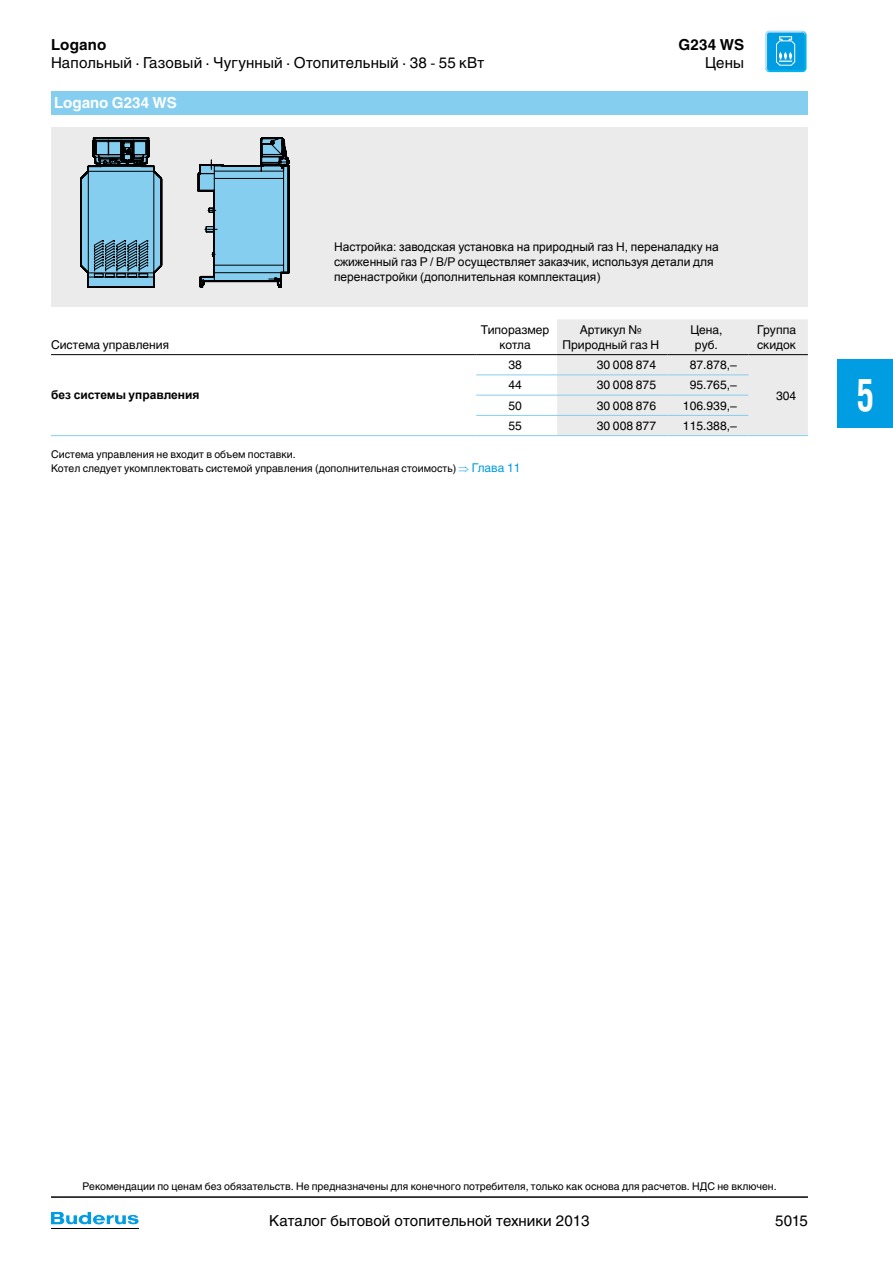
<style>
.page{position:relative;width:893px;height:1263px;background:#fff}
.page>*{position:absolute;margin:0;border:0;box-sizing:border-box;transform-origin:0 0}
.t1{font:700 45px "Helios Cond";color:#fff;scale:.8 1}
.t2{font:15px "Helios";color:#000}
.t3{font:700 15px "Helios";color:#fff}
.t4{font:700 15px "Helios";letter-spacing:.01em;color:#000}
.t5{font:12px/15px "Arial";color:#000}
.t6{font:12px/15px "Helios";color:#000;text-align:center}
.t7{font:700 12px "Arial";color:#000}
.t8{font:10.5px/13.5px "Helios";color:#000}
.s1{color:#009de2}
.s2{font-size:12px;color:#009de2}
</style>
<div class="page">
<svg style="left:51px;top:1212px;width:88px;height:13px"></svg>
<hr style="left:51px;top:1228px;width:87px;height:1px;background:#000">
<div style="left:838px;top:359px;width:55px;height:68px;background:#009de2"></div>
<hr style="left:51px;top:1197px;width:757px;height:1px;background:#000">
<svg style="left:768px;top:30px;width:39px;height:43px"></svg>
<svg style="left:765px;top:31px;width:41px;height:41px;background:#2aaee7"></svg>
<div style="left:51px;top:91px;width:757px;height:24px;background:#85cef0"></div>
<svg style="left:51px;top:355px;width:425px;height:1px"></svg>
<svg style="left:476px;top:319px;width:332px;height:116px"></svg>
<hr style="left:476px;top:374px;width:81px;height:1px;background:#85cef0">
<hr style="left:557px;top:374px;width:111px;height:1px;background:#85cef0">
<hr style="left:668px;top:374px;width:80px;height:1px;background:#85cef0">
<hr style="left:476px;top:395px;width:81px;height:1px;background:#85cef0">
<hr style="left:557px;top:395px;width:111px;height:1px;background:#85cef0">
<hr style="left:668px;top:395px;width:80px;height:1px;background:#85cef0">
<hr style="left:51px;top:435px;width:425px;height:1px;background:#85cef0">
<hr style="left:668px;top:415px;width:80px;height:1px;background:#85cef0">
<hr style="left:668px;top:435px;width:80px;height:1px;background:#85cef0">
<hr style="left:748px;top:435px;width:60px;height:1px;background:#85cef0">
<hr style="left:557px;top:415px;width:111px;height:1px;background:#85cef0">
<hr style="left:557px;top:435px;width:111px;height:1px;background:#85cef0">
<hr style="left:476px;top:415px;width:81px;height:1px;background:#85cef0">
<hr style="left:476px;top:435px;width:81px;height:1px;background:#85cef0">
<hr style="left:668px;top:354px;width:80px;height:1px;background:#000">
<hr style="left:748px;top:354px;width:60px;height:1px;background:#000">
<hr style="left:557px;top:354px;width:111px;height:1px;background:#000">
<hr style="left:476px;top:354px;width:81px;height:1px;background:#000">
<hr style="left:51px;top:354px;width:425px;height:1px;background:#000">
<div style="left:51px;top:127px;width:757px;height:180px;background:#ebebeb"></div>
<svg style="left:80px;top:137px;width:83px;height:151px;background:#6d9eb4"></svg>
<svg style="left:197px;top:137px;width:92px;height:151px"></svg>
<h2 class="t4" style="left:51px;top:36px;width:57px">Logano</h2>
<h2 class="t4" style="left:679px;top:36px;width:67px">G234 WS</h2>
<h2 class="t2" style="left:51px;top:54px;width:435px">Напольный · Газовый · Чугунный · Отопительный · 38 - 55 кВт</h2>
<h2 class="t2" style="left:705px;top:54px;width:40px">Цены</h2>
<h2 class="t3" style="left:54px;top:94px;width:124px">Logano G234 WS</h2>
<p class="t6" style="left:51px;top:337px;width:119px">Система управления</p>
<p class="t5" style="left:334px;top:239px;width:386px">Настройка: заводская установка на природный газ H, переналадку на сжиженный газ P / B/P осуществляет заказчик, используя детали для перенастройки (дополнительная комплектация)</p>
<p class="t6" style="left:481px;top:322px;width:70px">Типоразмер котла</p>
<p class="t6" style="left:562px;top:322px;width:98px">Артикул №<br>Природный газ H</p>
<p class="t6" style="left:690px;top:322px;width:34px">Цена, руб.</p>
<p class="t6" style="left:757px;top:322px;width:40px;text-align:left">Группа скидок</p>
<p class="t6" style="left:508px;top:357px;width:15px">38</p>
<p class="t6" style="left:597px;top:357px;width:61px">30 008 874</p>
<p class="t6" style="left:690px;top:357px;width:49px">87.878,–</p>
<p class="t6" style="left:508px;top:377px;width:15px">44</p>
<p class="t6" style="left:597px;top:377px;width:61px">30 008 875</p>
<p class="t6" style="left:690px;top:377px;width:49px">95.765,–</p>
<p class="t6" style="left:508px;top:398px;width:15px">50</p>
<p class="t6" style="left:597px;top:398px;width:61px">30 008 876</p>
<p class="t6" style="left:683px;top:398px;width:55px">106.939,–</p>
<p class="t6" style="left:508px;top:418px;width:15px">55</p>
<p class="t6" style="left:597px;top:418px;width:61px">30 008 877</p>
<p class="t6" style="left:683px;top:418px;width:55px">115.388,–</p>
<p class="t8" style="left:51px;top:447px;width:471px">Система управления не входит в объем поставки.<br>Котел следует укомплектовать системой управления (дополнительная стоимость) <span class="s1">⇒</span> <span class="s2">Глава 11</span></p>
<p class="t7" style="left:51px;top:387px;width:150px">без системы управления</p>
<p class="t6" style="left:776px;top:388px;width:22px">304</p>
<h1 class="t1" style="left:856px;top:368px;width:24px">5</h1>
<p class="t8" style="left:82px;top:1179px;width:696px">Рекомендации по ценам без обязательств. Не предназначены для конечного потребителя, только как основа для расчетов. НДС не включен.</p>
<h2 class="t2" style="left:269px;top:1212px;width:322px">Каталог бытовой отопительной техники 2013</h2>
<h2 class="t2" style="left:775px;top:1212px;width:34px">5015</h2>
</div>
